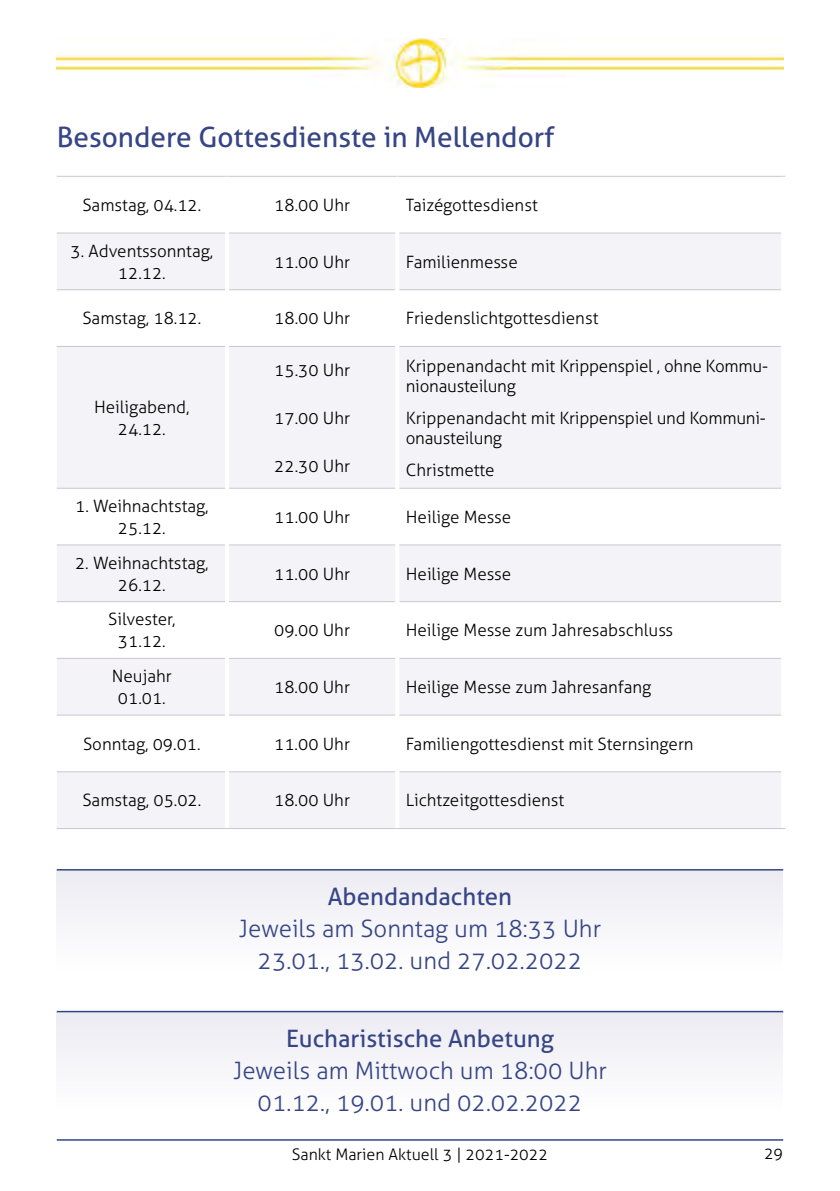
<style>
.page{position:relative;width:840px;height:1191px;background:#fff}
.page>*{position:absolute;margin:0;border:0;box-sizing:border-box;transform-origin:0 0}
.t1{font:28px "Aller";color:#364585}
.t2{font:300 24px/32px "Aller";color:#364585;text-align:center}
.t3{font:24px "Aller";color:#364585}
.t4{font:300 17px/22px "Aller";color:#000;text-align:center}
.t5{font:300 16px "Aller";color:#000}
</style>
<div class="page">
<hr style="left:57px;top:1139px;width:725px;height:1px;background:#364585">
<img style="left:57px;top:39px;width:725px;height:48px">
<svg style="left:57px;top:233px;width:723px;height:595px;fill:#f4f4f8"></svg>
<svg style="left:229px;top:290px;width:551px;height:368px;fill:#f4f4f8"></svg>
<svg style="left:57px;top:715px;width:723px;height:56px"></svg>
<hr style="left:57px;top:176px;width:170px;height:1px;background:#ccc5ce">
<hr style="left:227px;top:176px;width:170px;height:1px;background:#ccc5ce">
<hr style="left:397px;top:176px;width:387px;height:1px;background:#ccc5ce">
<hr style="left:57px;top:232px;width:168px;height:1px;background:#ccc5ce">
<hr style="left:229px;top:232px;width:166px;height:1px;background:#ccc5ce">
<hr style="left:399px;top:232px;width:381px;height:1px;background:#ccc5ce">
<hr style="left:57px;top:289px;width:168px;height:1px;background:#ccc5ce">
<hr style="left:229px;top:289px;width:166px;height:1px;background:#ccc5ce">
<hr style="left:399px;top:289px;width:381px;height:1px;background:#ccc5ce">
<hr style="left:57px;top:346px;width:168px;height:1px;background:#ccc5ce">
<hr style="left:229px;top:346px;width:166px;height:1px;background:#ccc5ce">
<hr style="left:399px;top:346px;width:381px;height:1px;background:#ccc5ce">
<hr style="left:57px;top:488px;width:168px;height:1px;background:#ccc5ce">
<hr style="left:229px;top:488px;width:166px;height:1px;background:#ccc5ce">
<hr style="left:399px;top:488px;width:381px;height:1px;background:#ccc5ce">
<hr style="left:57px;top:544px;width:168px;height:1px;background:#ccc5ce">
<hr style="left:229px;top:544px;width:166px;height:1px;background:#ccc5ce">
<hr style="left:399px;top:544px;width:381px;height:1px;background:#ccc5ce">
<hr style="left:57px;top:601px;width:168px;height:1px;background:#ccc5ce">
<hr style="left:229px;top:601px;width:166px;height:1px;background:#ccc5ce">
<hr style="left:399px;top:601px;width:381px;height:1px;background:#ccc5ce">
<hr style="left:57px;top:658px;width:168px;height:1px;background:#ccc5ce">
<hr style="left:229px;top:658px;width:166px;height:1px;background:#ccc5ce">
<hr style="left:399px;top:658px;width:381px;height:1px;background:#ccc5ce">
<hr style="left:57px;top:714px;width:168px;height:1px;background:#ccc5ce">
<hr style="left:229px;top:714px;width:166px;height:1px;background:#ccc5ce">
<hr style="left:399px;top:714px;width:381px;height:1px;background:#ccc5ce">
<hr style="left:57px;top:771px;width:168px;height:1px;background:#ccc5ce">
<hr style="left:229px;top:771px;width:166px;height:1px;background:#ccc5ce">
<hr style="left:399px;top:771px;width:381px;height:1px;background:#ccc5ce">
<hr style="left:57px;top:828px;width:170px;height:1px;background:#ccc5ce">
<hr style="left:227px;top:828px;width:170px;height:1px;background:#ccc5ce">
<hr style="left:397px;top:828px;width:387px;height:1px;background:#ccc5ce">
<hr style="left:225px;top:233px;width:4px;height:57px;background:#fff">
<hr style="left:395px;top:233px;width:4px;height:57px;background:#fff">
<hr style="left:225px;top:290px;width:4px;height:56px;background:#fff">
<hr style="left:395px;top:290px;width:4px;height:56px;background:#fff">
<hr style="left:225px;top:346px;width:4px;height:142px;background:#fff">
<hr style="left:395px;top:346px;width:4px;height:142px;background:#fff">
<hr style="left:225px;top:488px;width:4px;height:57px;background:#fff">
<hr style="left:395px;top:488px;width:4px;height:57px;background:#fff">
<hr style="left:225px;top:545px;width:4px;height:56px;background:#fff">
<hr style="left:395px;top:545px;width:4px;height:56px;background:#fff">
<hr style="left:225px;top:601px;width:4px;height:57px;background:#fff">
<hr style="left:395px;top:601px;width:4px;height:57px;background:#fff">
<hr style="left:225px;top:658px;width:4px;height:57px;background:#fff">
<hr style="left:395px;top:658px;width:4px;height:57px;background:#fff">
<hr style="left:225px;top:715px;width:4px;height:57px;background:#fff">
<hr style="left:395px;top:715px;width:4px;height:57px;background:#fff">
<hr style="left:225px;top:772px;width:4px;height:56px;background:#fff">
<hr style="left:395px;top:772px;width:4px;height:56px;background:#fff">
<div style="left:57px;top:1012px;width:725px;height:99px;background:#f5f5f8"></div>
<div style="left:57px;top:870px;width:725px;height:99px;background:#f5f4f8"></div>
<hr style="left:57px;top:1010px;width:725px;height:2px;background:#364585">
<hr style="left:57px;top:869px;width:725px;height:1px;background:#364585">
<h1 class="t1" style="left:57px;top:120px;width:499px">Besondere Gottesdienste in Mellendorf</h1>
<p class="t4" style="left:82px;top:194px;width:120px">Samstag, 04.12.</p>
<p class="t4" style="left:274px;top:194px;width:77px">18.00 Uhr</p>
<p class="t4" style="left:405px;top:194px;width:133px">Taizégottesdienst</p>
<p class="t4" style="left:70px;top:240px;width:144px">3. Adventssonntag,<br>12.12.</p>
<p class="t4" style="left:274px;top:251px;width:77px">11.00 Uhr</p>
<p class="t4" style="left:405px;top:251px;width:113px">Familienmesse</p>
<p class="t4" style="left:82px;top:307px;width:120px">Samstag, 18.12.</p>
<p class="t4" style="left:274px;top:307px;width:77px">18.00 Uhr</p>
<p class="t4" style="left:405px;top:307px;width:194px">Friedenslichtgottesdienst</p>
<p class="t4" style="left:94px;top:395px;width:97px">Heiligabend,<br>24.12.</p>
<p class="t4" style="left:274px;top:358px;width:77px">15.30 Uhr</p>
<p class="t4" style="left:274px;top:406px;width:77px">17.00 Uhr</p>
<p class="t4" style="left:274px;top:454px;width:77px">22.30 Uhr</p>
<p class="t4" style="left:405px;top:355px;width:363px;line-height:20px;text-align:left">Krippenandacht mit Krippenspiel , ohne Kommu&shy;nionausteilung</p>
<p class="t4" style="left:405px;top:407px;width:361px;line-height:20px;text-align:left">Krippenandacht mit Krippenspiel und Kommuni&shy;onausteilung</p>
<p class="t4" style="left:405px;top:458px;width:90px">Christmette</p>
<p class="t4" style="left:75px;top:495px;width:135px">1. Weihnachtstag,<br>25.12.</p>
<p class="t4" style="left:274px;top:506px;width:77px">11.00 Uhr</p>
<p class="t4" style="left:405px;top:506px;width:107px">Heilige Messe</p>
<p class="t4" style="left:75px;top:551px;width:135px">2. Weihnachtstag,<br>26.12.</p>
<p class="t4" style="left:274px;top:562px;width:77px">11.00 Uhr</p>
<p class="t4" style="left:405px;top:562px;width:107px">Heilige Messe</p>
<p class="t4" style="left:108px;top:608px;width:69px">Silvester,<br>31.12.</p>
<p class="t4" style="left:274px;top:619px;width:77px">09.00 Uhr</p>
<p class="t4" style="left:405px;top:619px;width:269px">Heilige Messe zum Jahresabschluss</p>
<p class="t4" style="left:112px;top:665px;width:61px">Neujahr<br>01.01.</p>
<p class="t4" style="left:274px;top:676px;width:77px">18.00 Uhr</p>
<p class="t4" style="left:405px;top:676px;width:247px">Heilige Messe zum Jahresanfang</p>
<p class="t4" style="left:83px;top:732px;width:119px">Sonntag, 09.01.</p>
<p class="t4" style="left:274px;top:732px;width:77px">11.00 Uhr</p>
<p class="t4" style="left:405px;top:732px;width:289px">Familiengottesdienst mit Sternsingern</p>
<p class="t4" style="left:82px;top:789px;width:120px">Samstag, 05.02.</p>
<p class="t4" style="left:274px;top:789px;width:77px">18.00 Uhr</p>
<p class="t4" style="left:405px;top:789px;width:160px">Lichtzeitgottesdienst</p>
<h2 class="t3" style="left:327px;top:882px;width:186px">Abendandachten</h2>
<h2 class="t2" style="left:239px;top:912px;width:363px">Jeweils am Sonntag um 18:33 Uhr<br>23.01., 13.02. und 27.02.2022</h2>
<h2 class="t3" style="left:286px;top:1024px;width:269px">Eucharistische Anbetung</h2>
<h2 class="t2" style="left:233px;top:1054px;width:375px">Jeweils am Mittwoch um 18:00 Uhr<br>01.12., 19.01. und 02.02.2022</h2>
<p class="t5" style="left:292px;top:1145px;width:258px">Sankt Marien Aktuell 3 | 2021-2022</p>
<p class="t5" style="left:763px;top:1144px;width:21px">29</p>
</div>
